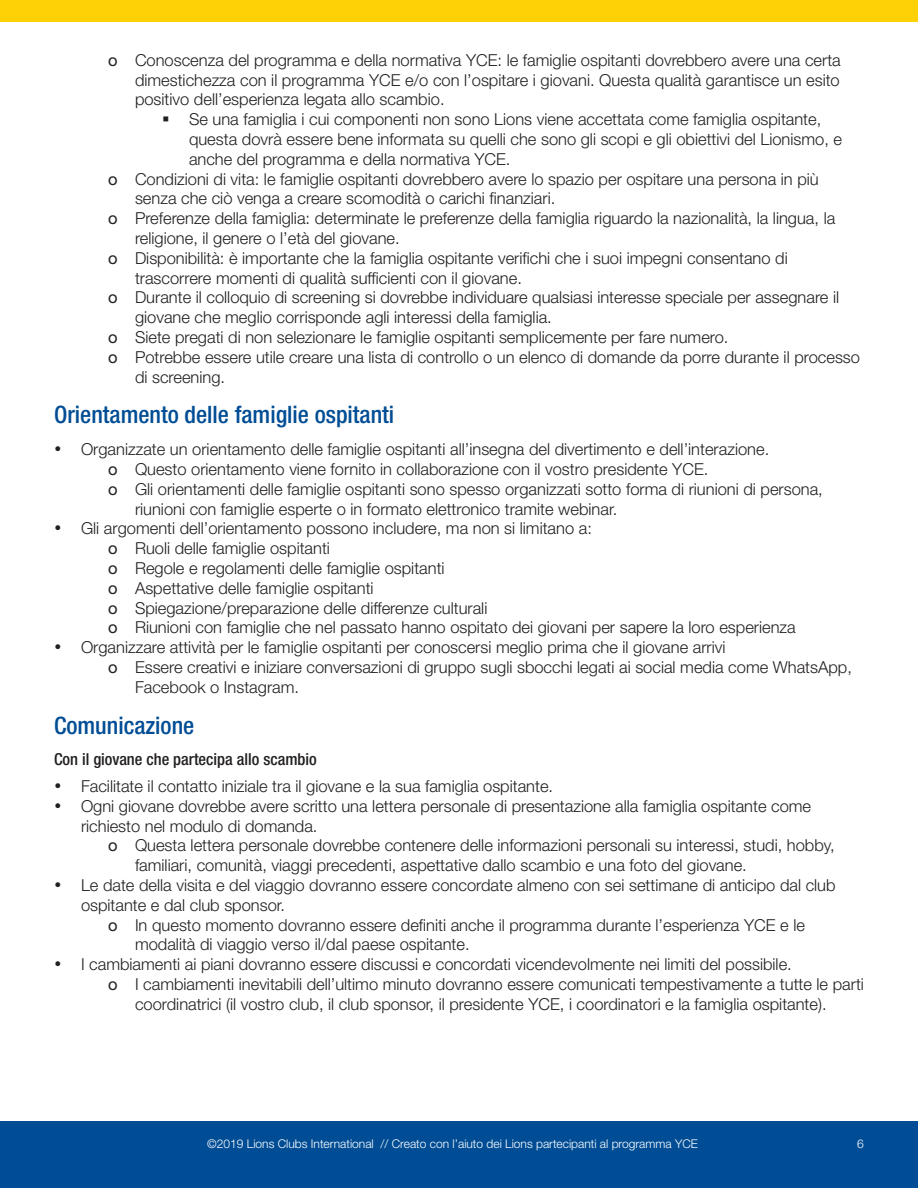
<style>
.page{position:relative;width:918px;height:1188px;background:#fff}
.page>*{position:absolute;margin:0;border:0;box-sizing:border-box;transform-origin:0 0}
.Subhead{font:500 condensed 24px "Helvetica Neue LT Std";color:#014d95}
.t1{font:300 16.5px/19.8px "Helvetica Neue LT Std";color:#231f20}
.Subhead-2{font:500 condensed 16.5px "Helvetica Neue LT Std";color:#231f20}
.Body_Copy{font:300 12px "Helvetica Neue LT Std";color:#fff}
.s1{font-weight:400}
</style>
<div class="page">
<div style="left:0;top:1121px;width:918px;height:67px;background:#014d95"></div>
<div style="left:0;top:0;width:918px;height:21px;background:#fed006"></div>
<p class="t1" style="left:135px;top:50px;width:707px;text-align:justify;text-indent:-27px"><span class="s1">o</span> Conoscenza del programma e della normativa YCE: le famiglie ospitanti dovrebbero avere una certa dimestichezza con il programma YCE e/o con l’ospitare i giovani. Questa qualità garantisce un esito positivo dell’esperienza legata allo scambio.</p>
<p class="t1" style="left:189px;top:109px;width:655px;text-indent:-27px">▪ Se una famiglia i cui componenti non sono Lions viene accettata come famiglia ospitante, questa dovrà essere bene informata su quelli che sono gli scopi e gli obiettivi del Lionismo, e anche del programma e della normativa YCE.</p>
<p class="t1" style="left:135px;top:168px;width:685px;text-indent:-27px"><span class="s1">o</span> Condizioni di vita: le famiglie ospitanti dovrebbero avere lo spazio per ospitare una persona in più senza che ciò venga a creare scomodità o carichi finanziari.</p>
<p class="t1" style="left:135px;top:208px;width:702px;text-indent:-27px"><span class="s1">o</span> Preferenze della famiglia: determinate le preferenze della famiglia riguardo la nazionalità, la lingua, la religione, il genere o l’età del giovane.</p>
<p class="t1" style="left:135px;top:248px;width:654px;text-indent:-27px"><span class="s1">o</span> Disponibilità: è importante che la famiglia ospitante verifichi che i suoi impegni consentano di trascorrere momenti di qualità sufficienti con il giovane.</p>
<p class="t1" style="left:135px;top:287px;width:706px;text-indent:-27px"><span class="s1">o</span> Durante il colloquio di screening si dovrebbe individuare qualsiasi interesse speciale per assegnare il giovane che meglio corrisponde agli interessi della famiglia.</p>
<p class="t1" style="left:108px;top:327px;width:622px"><span class="s1">o</span> Siete pregati di non selezionare le famiglie ospitanti semplicemente per fare numero.</p>
<p class="t1" style="left:135px;top:347px;width:727px;text-indent:-27px"><span class="s1">o</span> Potrebbe essere utile creare una lista di controllo o un elenco di domande da porre durante il processo di screening.</p>
<p class="Subhead" style="left:54px;top:401px;width:342px">Orientamento delle famiglie ospitanti</p>
<p class="t1" style="left:54px;top:439px;width:717px">• Organizzate un orientamento delle famiglie ospitanti all’insegna del divertimento e dell’interazione.</p>
<p class="t1" style="left:108px;top:459px;width:602px"><span class="s1">o</span> Questo orientamento viene fornito in collaborazione con il vostro presidente YCE.</p>
<p class="t1" style="left:135px;top:479px;width:689px;text-indent:-27px"><span class="s1">o</span> Gli orientamenti delle famiglie ospitanti sono spesso organizzati sotto forma di riunioni di persona, riunioni con famiglie esperte o in formato elettronico tramite webinar.</p>
<p class="t1" style="left:54px;top:518px;width:540px">• Gli argomenti dell’orientamento possono includere, ma non si limitano a:</p>
<p class="t1" style="left:108px;top:538px;width:223px"><span class="s1">o</span> Ruoli delle famiglie ospitanti</p>
<p class="t1" style="left:108px;top:558px;width:338px"><span class="s1">o</span> Regole e regolamenti delle famiglie ospitanti</p>
<p class="t1" style="left:108px;top:578px;width:267px"><span class="s1">o</span> Aspettative delle famiglie ospitanti</p>
<p class="t1" style="left:108px;top:597px;width:381px"><span class="s1">o</span> Spiegazione/preparazione delle differenze culturali</p>
<p class="t1" style="left:108px;top:617px;width:689px"><span class="s1">o</span> Riunioni con famiglie che nel passato hanno ospitato dei giovani per sapere la loro esperienza</p>
<p class="t1" style="left:54px;top:637px;width:673px">• Organizzare attività per le famiglie ospitanti per conoscersi meglio prima che il giovane arrivi</p>
<p class="t1" style="left:135px;top:657px;width:719px;text-indent:-27px"><span class="s1">o</span> Essere creativi e iniziare conversazioni di gruppo sugli sbocchi legati ai social media come WhatsApp,<br>Facebook o Instagram.</p>
<p class="Subhead" style="left:54px;top:711px;width:142px">Comunicazione</p>
<p class="Subhead-2" style="left:54px;top:750px;width:264px">Con il giovane che partecipa allo scambio</p>
<p class="t1" style="left:54px;top:776px;width:501px">• Facilitate il contatto iniziale tra il giovane e la sua famiglia ospitante.</p>
<p class="t1" style="left:81px;top:796px;width:732px;text-indent:-27px">• Ogni giovane dovrebbe avere scritto una lettera personale di presentazione alla famiglia ospitante come richiesto nel modulo di domanda.</p>
<p class="t1" style="left:135px;top:835px;width:701px;text-indent:-27px"><span class="s1">o</span> Questa lettera personale dovrebbe contenere delle informazioni personali su interessi, studi, hobby, familiari, comunità, viaggi precedenti, aspettative dallo scambio e una foto del giovane.</p>
<p class="t1" style="left:81px;top:875px;width:756px;text-indent:-27px">• Le date della visita e del viaggio dovranno essere concordate almeno con sei settimane di anticipo dal club ospitante e dal club sponsor.</p>
<p class="t1" style="left:135px;top:914px;width:671px;text-indent:-27px"><span class="s1">o</span> In questo momento dovranno essere definiti anche il programma durante l’esperienza YCE e le modalità di viaggio verso il/dal paese ospitante.</p>
<p class="t1" style="left:54px;top:954px;width:739px">• I cambiamenti ai piani dovranno essere discussi e concordati vicendevolmente nei limiti del possibile.</p>
<p class="t1" style="left:135px;top:974px;width:730px;text-indent:-27px"><span class="s1">o</span> I cambiamenti inevitabili dell’ultimo minuto dovranno essere comunicati tempestivamente a tutte le parti coordinatrici (il vostro club, il club sponsor, il presidente YCE, i coordinatori e la famiglia ospitante).</p>
<p class="Body_Copy" style="left:207px;top:1137px;width:492px">©2019 Lions Clubs International // Creato con l’aiuto dei Lions partecipanti al programma YCE</p>
<p class="Body_Copy" style="left:857px;top:1136px;width:8px">6</p>
</div>
